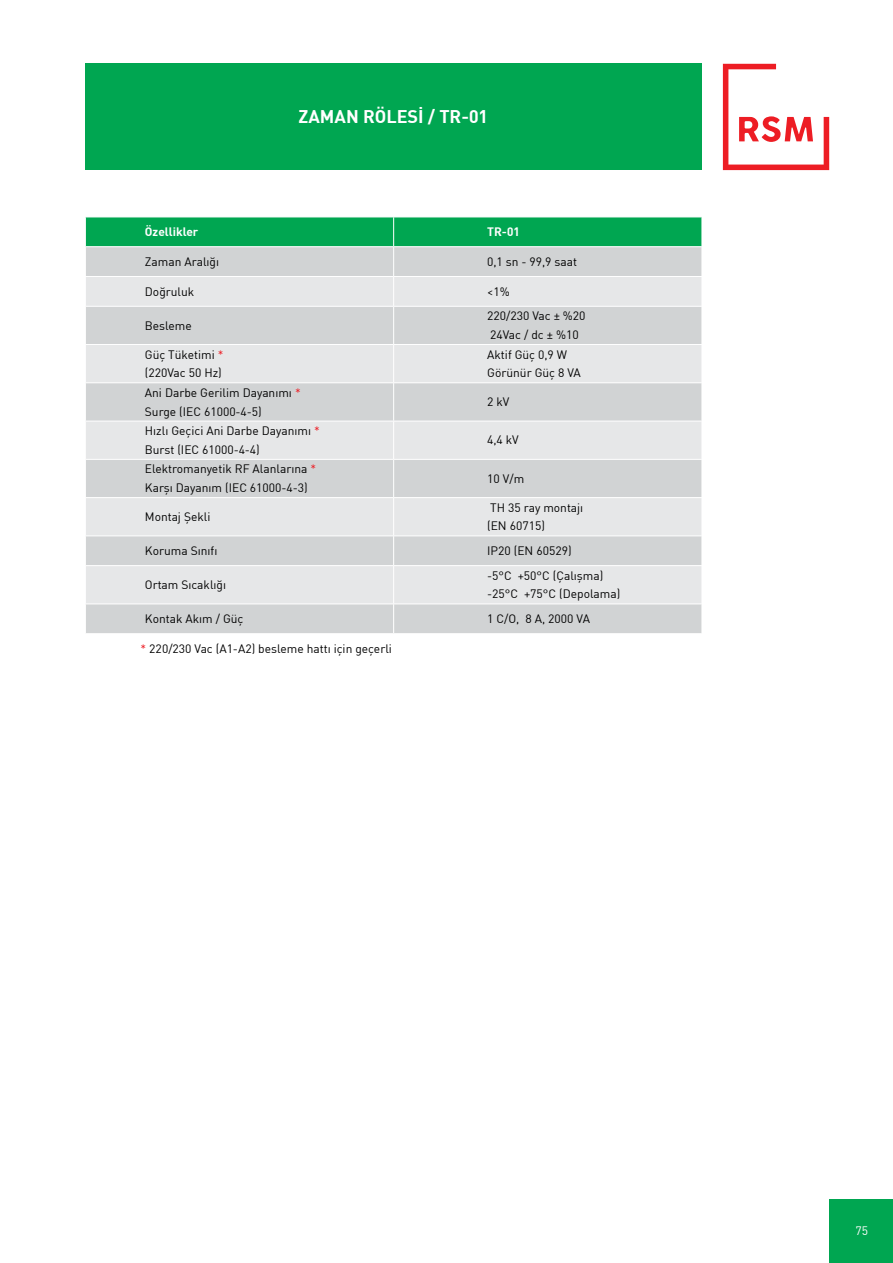
<style>
.page{position:relative;width:893px;height:1263px;background:#fff}
.page>*{position:absolute;margin:0;border:0;box-sizing:border-box;transform-origin:0 0}
.t1{font:700 18px "Adi Haus";color:#fff}
.t2{font:12px/18.6px "Adi Haus";color:#000}
.t3{font:700 12px "Adi Haus";color:#fff}
.t4{font:12px "Adi Haus";color:#fff}
.s1{color:#ed1d24}
</style>
<div class="page">
<div style="left:829px;top:1199px;width:64px;height:64px;background:#00a651"></div>
<svg style="left:723px;top:64px;width:106px;height:106px"></svg>
<div style="left:85px;top:64px;width:617px;height:106px;background:#00a651"></div>
<div style="left:85px;top:421px;width:309px;height:38px;background:#e6e7e8"></div>
<div style="left:394px;top:421px;width:308px;height:38px;background:#e6e7e8"></div>
<svg style="left:85px;top:217px;width:617px;height:204px;background:#bad3c8"></svg>
<hr style="left:85px;top:306px;width:309px;height:1px;background:#fff">
<hr style="left:85px;top:307px;width:1px;height:37px;background:#fff">
<hr style="left:394px;top:306px;width:308px;height:1px;background:#fff">
<hr style="left:393px;top:307px;width:1px;height:37px;background:#fff">
<hr style="left:85px;top:344px;width:309px;height:1px;background:#fff">
<hr style="left:85px;top:345px;width:1px;height:37px;background:#fff">
<hr style="left:394px;top:344px;width:308px;height:1px;background:#fff">
<hr style="left:393px;top:345px;width:1px;height:37px;background:#fff">
<hr style="left:85px;top:382px;width:309px;height:1px;background:#fff">
<hr style="left:85px;top:383px;width:1px;height:38px;background:#fff">
<hr style="left:394px;top:382px;width:308px;height:1px;background:#fff">
<hr style="left:393px;top:383px;width:1px;height:38px;background:#fff">
<hr style="left:85px;top:421px;width:309px;height:1px;background:#fff">
<hr style="left:85px;top:421px;width:1px;height:38px;background:#fff">
<hr style="left:394px;top:421px;width:308px;height:1px;background:#fff">
<hr style="left:393px;top:421px;width:1px;height:38px;background:#fff">
<svg style="left:86px;top:460px;width:616px;height:173px;background:#dbdcdd"></svg>
<h1 class="t1" style="left:299px;top:105px;width:191px">ZAMAN RÖLESİ / TR-01</h1>
<p class="t3" style="left:145px;top:224px;width:55px">Özellikler</p>
<p class="t3" style="left:487px;top:224px;width:34px">TR-01</p>
<p class="t2" style="left:145px;top:252px;width:76px">Zaman Aralığı</p>
<p class="t2" style="left:487px;top:252px;width:91px">0,1 sn - 99,9 saat</p>
<p class="t2" style="left:145px;top:282px;width:51px">Doğruluk</p>
<p class="t2" style="left:487px;top:282px;width:24px">&lt;1%</p>
<p class="t2" style="left:145px;top:316px;width:48px">Besleme</p>
<p class="t2" style="left:487px;top:306px;width:100px">220/230 Vac ± %20<br>24Vac / dc ± %10</p>
<p class="t2" style="left:145px;top:345px;width:80px">Güç Tüketimi <span class="s1">* </span>(220Vac 50 Hz)</p>
<p class="t2" style="left:487px;top:345px;width:95px">Aktif Güç 0,9 W<br>Görünür Güç 8 VA</p>
<p class="t2" style="left:145px;top:383px;width:157px">Ani Darbe Gerilim Dayanımı <span class="s1">*<br></span>Surge (IEC 61000-4-5)</p>
<p class="t2" style="left:487px;top:392px;width:24px">2 kV</p>
<p class="t2" style="left:145px;top:421px;width:176px">Hızlı Geçici Ani Darbe Dayanımı <span class="s1">*<br></span>Burst (IEC 61000-4-4)</p>
<p class="t2" style="left:487px;top:431px;width:33px">4,4 kV</p>
<p class="t2" style="left:145px;top:459px;width:173px">Elektromanyetik RF Alanlarına <span class="s1">*<br></span>Karşı Dayanım (IEC 61000-4-3)</p>
<p class="t2" style="left:487px;top:469px;width:39px">10 V/m</p>
<p class="t2" style="left:145px;top:507px;width:67px">Montaj Şekli</p>
<p class="t2" style="left:487px;top:498px;width:98px">TH 35 ray montajı (EN 60715)</p>
<p class="t2" style="left:145px;top:541px;width:74px">Koruma Sınıfı</p>
<p class="t2" style="left:487px;top:541px;width:86px">IP20 (EN 60529)</p>
<p class="t2" style="left:145px;top:575px;width:83px">Ortam Sıcaklığı</p>
<p class="t2" style="left:487px;top:566px;width:135px">-5°C +50°C (Çalışma) -25°C +75°C (Depolama)</p>
<p class="t2" style="left:145px;top:609px;width:100px">Kontak Akım / Güç</p>
<p class="t2" style="left:487px;top:609px;width:104px">1 C/O, 8 A, 2000 VA</p>
<p class="t2" style="left:141px;top:639px;width:253px"><span class="s1">*</span> 220/230 Vac (A1-A2) besleme hattı için geçerli</p>
<p class="t4" style="left:855px;top:1223px;width:14px">75</p>
</div>
